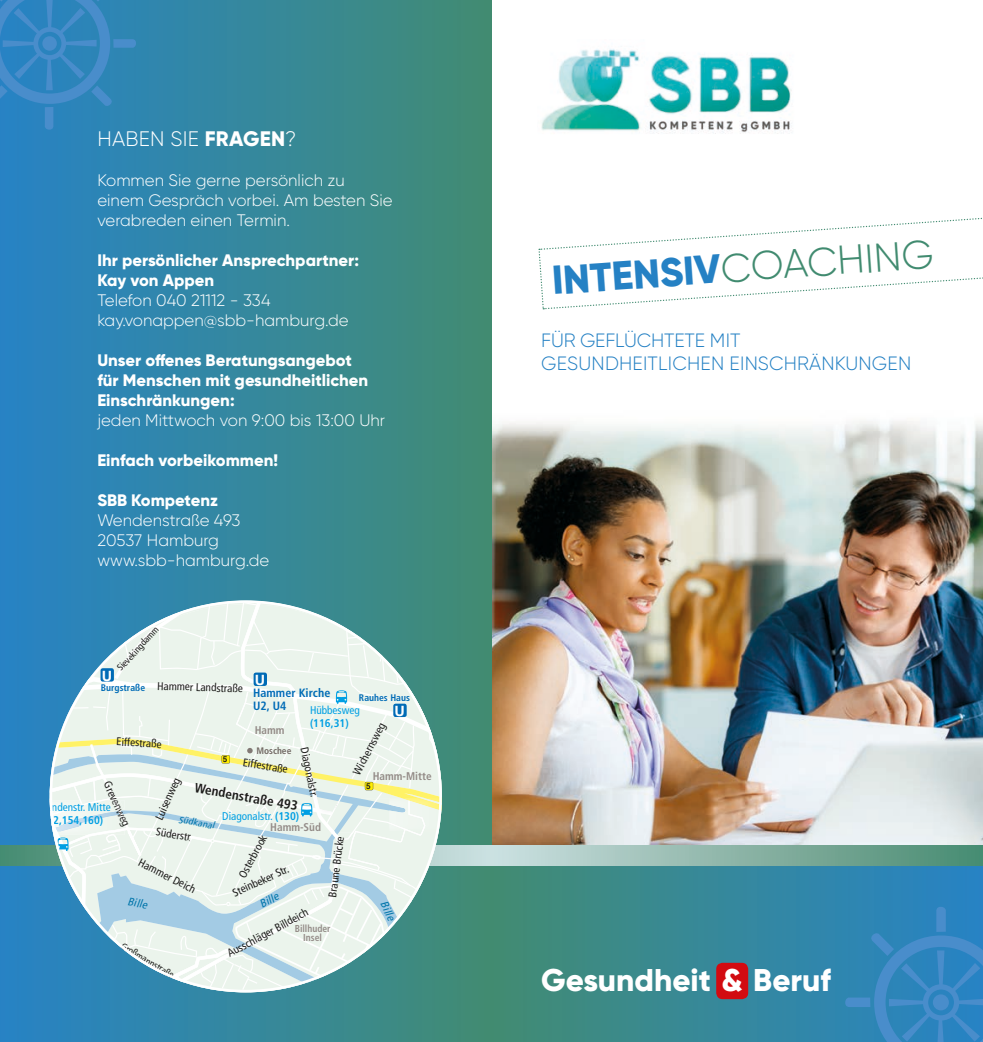
<style>
.page{position:relative;width:983px;height:1042px;background:#fff}
.page>*{position:absolute;margin:0;border:0;box-sizing:border-box;transform-origin:0 0}
.t1{font:800 40.25px "Gilroy";color:#2581c4}
.t2{font:800 31.32px "Gilroy";color:#fff}
.t3{font:300 21px "Gilroy";letter-spacing:.01em;color:#fff}
.t4{font:300 19.25px/23.1px "Gilroy";letter-spacing:.01em;color:#2581c4}
.t5{font:300 16.62px/19.9px "Gilroy";color:#fff}
.t6{font:800 16.62px/19.9px "Gilroy";color:#fff}
.t7{font:700 14.17px "Helvetica";color:#fff}
.t8{font:700 condensed 13.3px "Frutiger LT Std";color:#1d1d1b}
.t9{font:700 condensed 12.08px/12.8px "Frutiger LT Std";color:#006bb6}
.t10{font:condensed 11.2px "Frutiger LT Std";color:#1d1d1b}
.t11{font:condensed 11.2px "Frutiger LT Std";color:#009fe3}
.t12{font:700 condensed 11.2px "Frutiger LT Std";color:#948c88}
.t13{font:700 condensed 11.2px "Frutiger LT Std";color:#009fe3}
.t14{font:italic condensed 11.2px "Frutiger LT Std";color:#0075aa;scale:1.05 1}
.t15{font:condensed 11.2px "Frutiger LT Std";color:#242624}
.t16{font:700 condensed 9.97px/9.5px "Frutiger LT Std";color:#948c88;text-align:center;scale:.95 1}
.t17{font:700 condensed 9.62px "Frutiger LT Std";color:#006bb6}
.t18{font:italic condensed 9.62px "Frutiger LT Std";color:#0075aa;scale:1.05 1}
.t19{font:condensed 9.45px "Frutiger LT Std";color:#1d1d1b}
.t20{font:700 condensed 9.45px "Frutiger LT Std";color:#716863}
.t21{font:700 8.22px "Helvetica";color:#1d1d1b}
.s1{font-weight:800}
.s2{color:#181b19}
.s3{color:#1c1d00}
.s4{color:#1d1d1b}
.s5{color:#2c2f2c}
.s6{font-weight:700}
.s7{font-weight:300;color:#418b70}
</style>
<div class="page">
<img style="left:491px;top:257px;width:491px;height:588px">
<div style="left:491px;top:854px;width:491px;height:188px;background:linear-gradient(to right,#428c73,#2783c7)"></div>
<div style="left:0;top:0;width:491px;height:1042px;background:linear-gradient(to right,#2783c7,#428c73)"></div>
<svg style="left:537px;top:217px;width:446px;height:93px"></svg>
<svg style="left:845px;top:907px;width:137px;height:135px;background:#3286be"></svg>
<svg style="left:0;top:0;width:136px;height:130px;background:#3386be"></svg>
<img style="left:541px;top:49px;width:251px;height:85px">
<div style="left:716px;top:963px;width:32px;height:36px;background:#d20b11;border-radius:6px"></div>
<div style="left:491px;top:845px;width:491px;height:20px;background:linear-gradient(to right,#cee0e0,#498a70)"></div>
<svg style="left:0;top:845px;width:491px;height:20px;background:#88b6a9"></svg>
<svg style="left:50px;top:601px;width:391px;height:391px;background:#c0dada"></svg>
<p class="t3" style="left:97px;top:126px;width:200px">HABEN SIE <span class="s1">FRAGEN</span>?</p>
<p class="t5" style="left:97px;top:170px;width:296px">Kommen Sie gerne persönlich zu einem Gespräch vorbei. Am besten Sie verabreden einen Termin.</p>
<p class="t6" style="left:97px;top:250px;width:263px">Ihr persönlicher Ansprechpartner:<br>Kay von Appen</p>
<p class="t5" style="left:97px;top:290px;width:252px">Telefon 040 21112 - 334 kay.vonappen@sbb-hamburg.de</p>
<p class="t6" style="left:97px;top:350px;width:272px">Unser offenes Beratungsangebot für Menschen mit gesundheitlichen<br>Einschränkungen:</p>
<p class="t5" style="left:97px;top:410px;width:289px">jeden Mittwoch von 9:00 bis 13:00 Uhr</p>
<p class="t6" style="left:97px;top:450px;width:182px">Einfach vorbeikommen!</p>
<p class="t6" style="left:97px;top:490px;width:122px">SBB Kompetenz</p>
<p class="t5" style="left:97px;top:510px;width:173px">Wendenstraße 493<br>20537 Hamburg www.sbb-hamburg.de</p>
<p class="t19" style="left:115px;top:665px;width:58px;rotate:-47deg">Sievekingdamm</p>
<p class="t7" style="left:102px;top:664px;width:12px">U</p>
<p class="t7" style="left:255px;top:668px;width:12px">U</p>
<p class="t10" style="left:157px;top:679px;width:87px;rotate:2deg">Hammer Landstraße</p>
<p class="t17" style="left:101px;top:681px;width:46px">Burgstraße</p>
<p class="t9" style="left:253px;top:687px;width:79px">Hammer Kirche<br>U2, U4</p>
<p class="t17" style="left:359px;top:691px;width:52px">Rauhes Haus</p>
<p class="t7" style="left:394px;top:699px;width:12px">U</p>
<p class="t11" style="left:310px;top:704px;width:51px">Hübbesweg</p>
<p class="t13" style="left:310px;top:717px;width:40px">(116,31)</p>
<p class="t10" style="left:350px;top:770px;width:59px;rotate:-62deg"><span class="s2">Wich</span>ernsweg</p>
<p class="t12" style="left:255px;top:723px;width:31px">Hamm</p>
<p class="t10" style="left:117px;top:735px;width:47px;rotate:3deg">Eiffestraße</p>
<p class="t20" style="left:256px;top:744px;width:36px">Moschee</p>
<p class="t10" style="left:310px;top:746px;width:52px;rotate:78deg">Diago<span class="s3">na</span>lstr<span class="s2">.</span></p>
<p class="t21" style="left:223px;top:753px;width:6px">5</p>
<p class="t10" style="left:244px;top:756px;width:47px;rotate:9deg">Eiffestraße</p>
<p class="t12" style="left:372px;top:770px;width:60px">Hamm-Mitte</p>
<p class="t10" style="left:152px;top:816px;width:47px;rotate:-65deg">Luisenweg</p>
<p class="t15" style="left:113px;top:779px;width:50px;rotate:65deg"><span class="s4">Gre</span>ven<span class="s5">w</span>eg</p>
<p class="t8" style="left:196px;top:780px;width:106px;rotate:10deg">Wendenstraße 493</p>
<p class="t21" style="left:366px;top:779px;width:6px">5</p>
<p class="t11" style="left:38px;top:801px;width:74px">Wendenstr. Mitte</p>
<p class="t13" style="left:38px;top:813px;width:66px">(112,154,160)</p>
<p class="t11" style="left:222px;top:810px;width:78px">Diagonalstr. <span class="s6">(130)</span></p>
<p class="t18" style="left:179px;top:814px;width:36px;rotate:9deg">Südkanal</p>
<p class="t12" style="left:270px;top:821px;width:52px">Hamm-Süd</p>
<p class="t10" style="left:157px;top:825px;width:38px;rotate:10deg">Süderstr.</p>
<p class="t10" style="left:236px;top:874px;width:49px;rotate:-62deg">Osterbrook</p>
<p class="t10" style="left:325px;top:896px;width:63px;rotate:-82deg">Braune Brücke</p>
<p class="t10" style="left:142px;top:855px;width:64px;rotate:27deg">Hammer Deich</p>
<p class="t10" style="left:230px;top:887px;width:62px;rotate:-25deg">Steinbeker Str.</p>
<p class="t14" style="left:129px;top:895px;width:20px;rotate:10deg">Bille</p>
<p class="t14" style="left:257px;top:899px;width:20px;rotate:-27deg">Bille</p>
<p class="t14" style="left:389px;top:899px;width:20px;rotate:64deg">Bille</p>
<p class="t10" style="left:225px;top:948px;width:91px;rotate:-28deg">Ausschläger Billdeich</p>
<p class="t16" style="left:294px;top:923px;width:39px">Billhuder<br>Insel</p>
<p class="t19" style="left:125px;top:940px;width:62px;rotate:31deg">Großmannstraße</p>
<h1 class="t1" style="left:550px;top:255px;width:384px;rotate:-4deg">INTENSIV<span class="s7">COACHING</span></h1>
<p class="t4" style="left:541px;top:329px;width:371px">FÜR GEFLÜCHTETE MIT<br>GESUNDHEITLICHEN EINSCHRÄNKUNGEN</p>
<h2 class="t2" style="left:541px;top:960px;width:291px">Gesundheit &amp; Beruf</h2>
</div>
